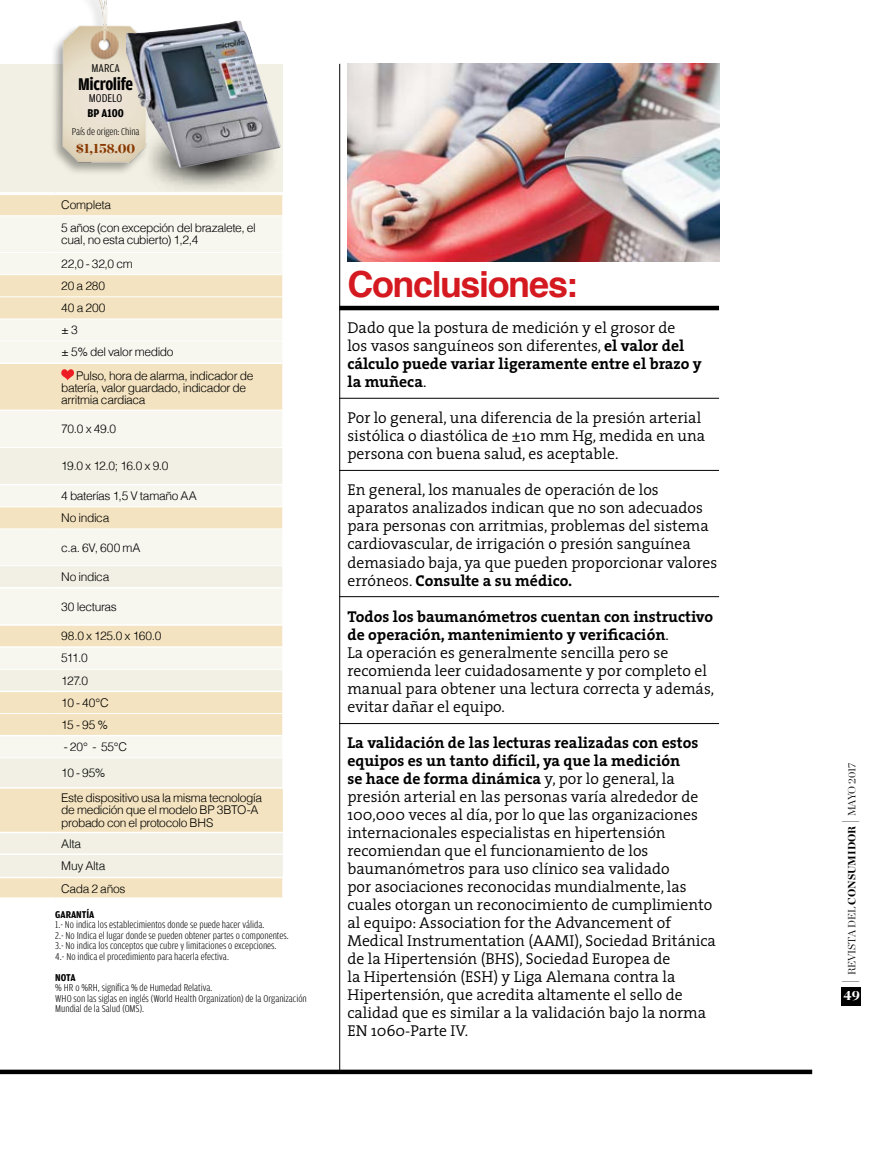
<style>
.page{position:relative;width:893px;height:1149px;background:#fff}
.page>*{position:absolute;margin:0;border:0;box-sizing:border-box;transform-origin:0 0}
.t1{font:700 36px "Helvetica";letter-spacing:-.04em;color:#d51920}
.t2{font:700 18px "Amplitude Cond";letter-spacing:-.02em;color:#000}
.t3{font:300 15.75px/18px "The Serif";color:#000}
.t4{font:900 13.5px "Chronicle Display";color:#893901}
.t5{font:900 13.5px "Chronicle Display";color:#fff}
.t6{font:300 12px/22.2px "Helvetica";letter-spacing:-.03em;color:#000}
.t7{font:300 12px/22.2px "Helvetica";letter-spacing:-.05em;color:#000}
.t8{font:12px "Amplitude Cond";color:#000}
.t9{font:700 12px "Amplitude Cond";color:#000}
.t10{font:300 10.5px/10.5px "Amplitude Cond";color:#000}
.t11{font:300 10.5px "Chronicle Display";color:#000}
.t12{font:700 10.5px "Amplitude Cond";color:#000}
.s1{font-weight:700}
.s2{font-size:18px}
.s3{font-weight:900}
</style>
<div class="page">
<div style="left:0;top:64px;width:283px;height:129px;background:#f2f0e4"></div>
<svg style="left:0;top:1069px;width:812px;height:4px;background:#292929"></svg>
<div style="left:49px;top:0;width:99px;height:176px;background:#000;opacity:.35"></div>
<img style="left:55px;top:0;width:93px;height:167px">
<img style="left:132px;top:169px;width:137px;height:20px">
<img style="left:126px;top:21px;width:155px;height:148px">
<div style="left:0;top:195px;width:282px;height:702px;background:#f4e3c0"></div>
<svg style="left:0;top:216px;width:282px;height:231px;fill:#f7f6ef"></svg>
<svg style="left:0;top:448px;width:283px;height:428px"></svg>
<svg style="left:282px;top:195px;width:1px;height:20px"></svg>
<hr style="left:0;top:215px;width:55px;height:1px;background:#fff">
<hr style="left:55px;top:215px;width:228px;height:1px;background:#fff">
<hr style="left:0;top:252px;width:55px;height:1px;background:#fff">
<hr style="left:55px;top:252px;width:228px;height:1px;background:#fff">
<hr style="left:0;top:274px;width:55px;height:1px;background:#fff">
<hr style="left:55px;top:274px;width:228px;height:1px;background:#fff">
<hr style="left:0;top:296px;width:55px;height:1px;background:#fff">
<hr style="left:55px;top:296px;width:228px;height:1px;background:#fff">
<hr style="left:0;top:318px;width:55px;height:1px;background:#fff">
<hr style="left:55px;top:318px;width:228px;height:1px;background:#fff">
<hr style="left:0;top:340px;width:55px;height:1px;background:#fff">
<hr style="left:55px;top:340px;width:228px;height:1px;background:#fff">
<svg style="left:282px;top:275px;width:1px;height:44px"></svg>
<hr style="left:0;top:447px;width:55px;height:1px;background:#fff">
<hr style="left:55px;top:447px;width:228px;height:1px;background:#fff">
<hr style="left:282px;top:448px;width:1px;height:36px;background:#fff">
<hr style="left:0;top:506px;width:55px;height:1px;background:#fff">
<hr style="left:55px;top:506px;width:228px;height:1px;background:#fff">
<svg style="left:282px;top:484px;width:1px;height:44px"></svg>
<hr style="left:0;top:528px;width:55px;height:1px;background:#fff">
<hr style="left:55px;top:528px;width:228px;height:1px;background:#fff">
<hr style="left:282px;top:529px;width:1px;height:36px;background:#fff">
<hr style="left:0;top:565px;width:55px;height:1px;background:#fff">
<hr style="left:55px;top:565px;width:228px;height:1px;background:#fff">
<svg style="left:282px;top:566px;width:1px;height:21px"></svg>
<hr style="left:282px;top:587px;width:1px;height:37px;background:#fff">
<hr style="left:0;top:668px;width:55px;height:1px;background:#fff">
<hr style="left:55px;top:668px;width:228px;height:1px;background:#fff">
<hr style="left:0;top:713px;width:55px;height:1px;background:#fff">
<hr style="left:55px;top:713px;width:228px;height:1px;background:#fff">
<hr style="left:0;top:757px;width:55px;height:1px;background:#fff">
<hr style="left:55px;top:757px;width:228px;height:1px;background:#fff">
<svg style="left:282px;top:624px;width:1px;height:162px"></svg>
<svg style="left:282px;top:878px;width:1px;height:19px"></svg>
<hr style="left:0;top:192px;width:55px;height:3px;background:#fff">
<hr style="left:55px;top:192px;width:228px;height:3px;background:#fff">
<hr style="left:0;top:362px;width:55px;height:2px;background:#fff">
<hr style="left:55px;top:362px;width:227px;height:2px;background:#fff">
<hr style="left:0;top:409px;width:55px;height:2px;background:#fff">
<hr style="left:55px;top:409px;width:227px;height:2px;background:#fff">
<hr style="left:0;top:484px;width:55px;height:1px;background:#fff">
<hr style="left:55px;top:484px;width:227px;height:1px;background:#fff">
<hr style="left:0;top:587px;width:55px;height:1px;background:#fff">
<hr style="left:55px;top:587px;width:227px;height:1px;background:#fff">
<hr style="left:0;top:646px;width:55px;height:1px;background:#fff">
<hr style="left:55px;top:646px;width:227px;height:1px;background:#fff">
<hr style="left:0;top:624px;width:55px;height:1px;background:#fff">
<hr style="left:55px;top:624px;width:227px;height:1px;background:#fff">
<hr style="left:0;top:690px;width:55px;height:2px;background:#fff">
<hr style="left:55px;top:690px;width:227px;height:2px;background:#fff">
<hr style="left:0;top:734px;width:55px;height:2px;background:#fff">
<hr style="left:55px;top:734px;width:227px;height:2px;background:#fff">
<hr style="left:0;top:786px;width:55px;height:2px;background:#fff">
<hr style="left:55px;top:786px;width:228px;height:2px;background:#fff">
<hr style="left:0;top:831px;width:55px;height:2px;background:#fff">
<hr style="left:55px;top:831px;width:228px;height:2px;background:#fff">
<hr style="left:0;top:853px;width:55px;height:1px;background:#fff">
<hr style="left:55px;top:853px;width:228px;height:1px;background:#fff">
<hr style="left:0;top:876px;width:55px;height:2px;background:#fff">
<hr style="left:55px;top:876px;width:228px;height:2px;background:#fff">
<svg style="left:0;top:897px;width:55px;height:1px"></svg>
<svg style="left:55px;top:897px;width:228px;height:2px"></svg>
<svg style="left:61px;top:369px;width:13px;height:11px"></svg>
<div style="left:842px;top:986px;width:19px;height:18px;background:#000"></div>
<hr style="left:339px;top:64px;width:1px;height:1007px;background:#000">
<hr style="left:339px;top:398px;width:380px;height:1px;background:#000">
<hr style="left:339px;top:306px;width:380px;height:4px;background:#000">
<hr style="left:339px;top:470px;width:380px;height:1px;background:#000">
<hr style="left:339px;top:596px;width:380px;height:1px;background:#000">
<hr style="left:339px;top:723px;width:380px;height:1px;background:#000">
<img style="left:347px;top:64px;width:372px;height:197px">
<p class="t8" style="left:92px;top:62px;width:30px">MARCA</p>
<p class="t2" style="left:78px;top:75px;width:57px">Microlife</p>
<p class="t8" style="left:89px;top:92px;width:35px">MODELO</p>
<p class="t9" style="left:88px;top:106px;width:38px">BP A100</p>
<p class="t10" style="left:72px;top:126px;width:69px">País de origen: China</p>
<p class="t4" style="left:76px;top:139px;width:61px">$1,158.00</p>
<p class="t6" style="left:61px;top:192px;width:196px;line-height:23.4px">Completa<br>5 años (con excepción del brazalete, el</p>
<p class="t6" style="left:61px;top:227px;width:139px;line-height:23.4px">cual, no esta cubierto) 1,2,4<br>22,0 - 32,0 cm</p>
<p class="t6" style="left:61px;top:274px;width:114px">20 a 280<br>40 a 200<br>± 3<br>± 5% del valor medido</p>
<p class="t6" style="left:61px;top:369px;width:194px;line-height:12px;text-indent:15px">Pulso, hora de alarma, indicador de batería, valor guardado, indicador de arritmia cardiaca</p>
<p class="t6" style="left:61px;top:417px;width:56px">70.0 x 49.0</p>
<p class="t6" style="left:61px;top:454px;width:109px">19.0 x 12.0; 16.0 x 9.0</p>
<p class="t6" style="left:61px;top:483px;width:137px">4 baterías 1,5 V tamaño AA<br>No indica</p>
<p class="t6" style="left:61px;top:535px;width:81px">c.a. 6V, 600 mA</p>
<p class="t6" style="left:61px;top:564px;width:50px">No indica</p>
<p class="t6" style="left:61px;top:594px;width:57px">30 lecturas</p>
<p class="t7" style="left:61px;top:624px;width:102px">98.0 x 125.0 x 160.0<br>511.0<br>127.0<br>10 - 40°C<br>15 - 95 %</p>
<p class="t6" style="left:61px;top:733px;width:202px;line-height:25.7px">- 20° - 55°C<br>10 - 95%<br>Este dispositivo usa la misma tecnología</p>
<p class="t6" style="left:61px;top:803px;width:199px;line-height:12px">de medición que el modelo BP 3BTO-A probado con el protocolo BHS</p>
<p class="t6" style="left:61px;top:831px;width:66px;line-height:22.6px">Alta<br>Muy Alta<br>Cada 2 años</p>
<p class="t12" style="left:55px;top:908px;width:41px">GARANTÍA</p>
<p class="t10" style="left:55px;top:919px;width:235px">1.- No indica los establecimientos donde se puede hacer válida.<br>2.- No Indica el lugar donde se pueden obtener partes o componentes.<br>3.- No indica los conceptos que cubre y limitaciones o excepciones.<br>4.- No indica el procedimiento para hacerla efectiva.</p>
<p class="t12" style="left:55px;top:971px;width:22px">NOTA</p>
<p class="t10" style="left:55px;top:982px;width:253px">% HR o %RH, significa % de Humedad Relativa.<br>WHO son las siglas en inglés (World Health Organization) de la Organización<br>Mundial de la Salud (OMS).</p>
<h1 class="t1" style="left:347px;top:255px;width:232px">Conclusiones:</h1>
<p class="t3" style="left:347px;top:318px;width:356px">Dado que la postura de medición y el grosor de<br>los vasos sanguíneos son diferentes, <span class="s1">el valor del cálculo puede variar ligeramente entre el brazo y la muñeca</span>.</p>
<p class="t3" style="left:347px;top:408px;width:359px">Por lo general, una diferencia de la presión arterial sistólica o diastólica de ±10 mm Hg, medida en una persona con buena salud, es aceptable.</p>
<p class="t3" style="left:347px;top:480px;width:371px">En general, los manuales de operación de los aparatos analizados indican que no son adecuados para personas con arritmias, problemas del sistema cardiovascular, de irrigación o presión sanguínea demasiado baja, ya que pueden proporcionar valores erróneos. <span class="s1">Consulte a su médico.</span></p>
<p class="t3" style="left:347px;top:606px;width:368px"><span class="s1">Todos los baumanómetros cuentan con instructivo de operación, mantenimiento y verificación</span>.<br>La operación es generalmente sencilla pero se recomienda leer cuidadosamente y por completo el manual para obtener una lectura correcta y además, evitar dañar el equipo.</p>
<p class="t3" style="left:347px;top:732px;width:370px"><span class="s1">La validación de las lecturas realizadas con estos equipos es un tanto difícil, ya que la medición<br>se hace de forma dinámica</span> y, por lo general, la presión arterial en las personas varía alrededor de 100,000 veces al día, por lo que las organizaciones internacionales especialistas en hipertensión recomiendan que el funcionamiento de los baumanómetros para uso clínico sea validado<br>por asociaciones reconocidas mundialmente, las cuales otorgan un reconocimiento de cumplimiento al equipo: Association for the Advancement of Medical Instrumentation (AAMI), Sociedad Británica de la Hipertensión (BHS), Sociedad Europea de<br>la Hipertensión (ESH) y Liga Alemana contra la Hipertensión, que acredita altamente el sello de calidad que es similar a la validación bajo la norma EN 1060-Parte IV.</p>
<p class="t11" style="left:845px;top:983px;width:223px;rotate:-90deg"><span class="s2">|</span> REVISTA DEL <span class="s3">CONSUMIDOR</span> <span class="s2">|</span> MAYO 2017</p>
<p class="t5" style="left:843px;top:985px;width:18px">49</p>
</div>
